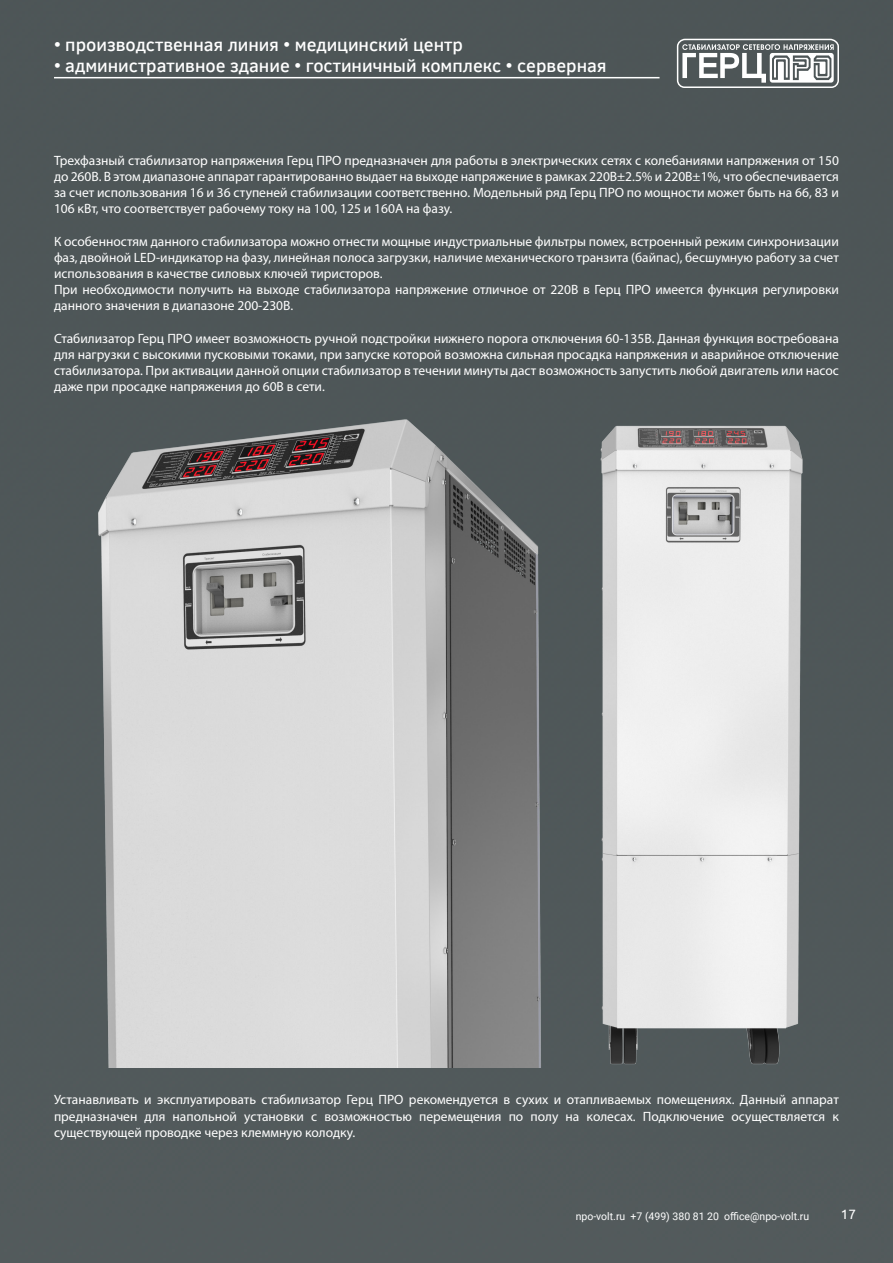
<style>
.page{position:relative;width:893px;height:1263px;background:#4e5658}
.page>*{position:absolute;margin:0;border:0;box-sizing:border-box;transform-origin:0 0}
.t1{font:500 18px "Clear Sans";color:#fff}
.t2{font:13.5px/16.2px "Myriad Pro";color:#fff;text-align:justify}
.t3{font:13.5px "Ubuntu";color:#fff}
.t4{font:10.5px "Roboto";color:#fff}
</style>
<div class="page">
<hr style="left:54px;top:77px;width:605px;height:1px;background:#fff">
<img style="left:515px;top:403px;width:304px;height:679px">
<img style="left:89px;top:403px;width:466px;height:664px">
<svg style="left:676px;top:38px;width:164px;height:51px"></svg>
<p class="t1" style="left:54px;top:33px;width:410px">• производственная линия • медицинский центр</p>
<p class="t1" style="left:54px;top:54px;width:554px">• административное здание • гостиничный комплекс • серверная</p>
<p class="t2" style="left:54px;top:152px;width:786px">Трехфазный стабилизатор напряжения Герц ПРО предназначен для работы в электрических сетях с колебаниями напряжения от 150 до 260В. В этом диапазоне аппарат гарантированно выдает на выходе напряжение в рамках 220В±2.5% и 220В±1%, что обеспечивается за счет использования 16 и 36 ступеней стабилизации соответственно. Модельный ряд Герц ПРО по мощности может быть на 66, 83 и 106 кВт, что соответствует рабочему току на 100, 125 и 160А на фазу.</p>
<p class="t2" style="left:54px;top:233px;width:786px">К особенностям данного стабилизатора можно отнести мощные индустриальные фильтры помех, встроенный режим синхронизации фаз, двойной LED-индикатор на фазу, линейная полоса загрузки, наличие механического транзита (байпас), бесшумную работу за счет использования в качестве силовых ключей тиристоров.</p>
<p class="t2" style="left:54px;top:281px;width:786px">При необходимости получить на выходе стабилизатора напряжение отличное от 220В в Герц ПРО имеется функция регулировки данного значения в диапазоне 200-230В.</p>
<p class="t2" style="left:54px;top:330px;width:786px">Стабилизатор Герц ПРО имеет возможность ручной подстройки нижнего порога отключения 60-135В. Данная функция востребована для нагрузки с высокими пусковыми токами, при запуске которой возможна сильная просадка напряжения и аварийное отключение стабилизатора. При активации данной опции стабилизатор в течении минуты даст возможность запустить любой двигатель или насос даже при просадке напряжения до 60В в сети.</p>
<p class="t2" style="left:54px;top:1091px;width:786px">Устанавливать и эксплуатировать стабилизатор Герц ПРО рекомендуется в сухих и отапливаемых помещениях. Данный аппарат предназначен для напольной установки с возможностью перемещения по полу на колесах. Подключение осуществляется к существующей проводке через клеммную колодку.</p>
<p class="t4" style="left:576px;top:1208px;width:235px">npo-volt.ru +7 (499) 380 81 20 office@npo-volt.ru</p>
<p class="t3" style="left:841px;top:1206px;width:17px">17</p>
</div>
